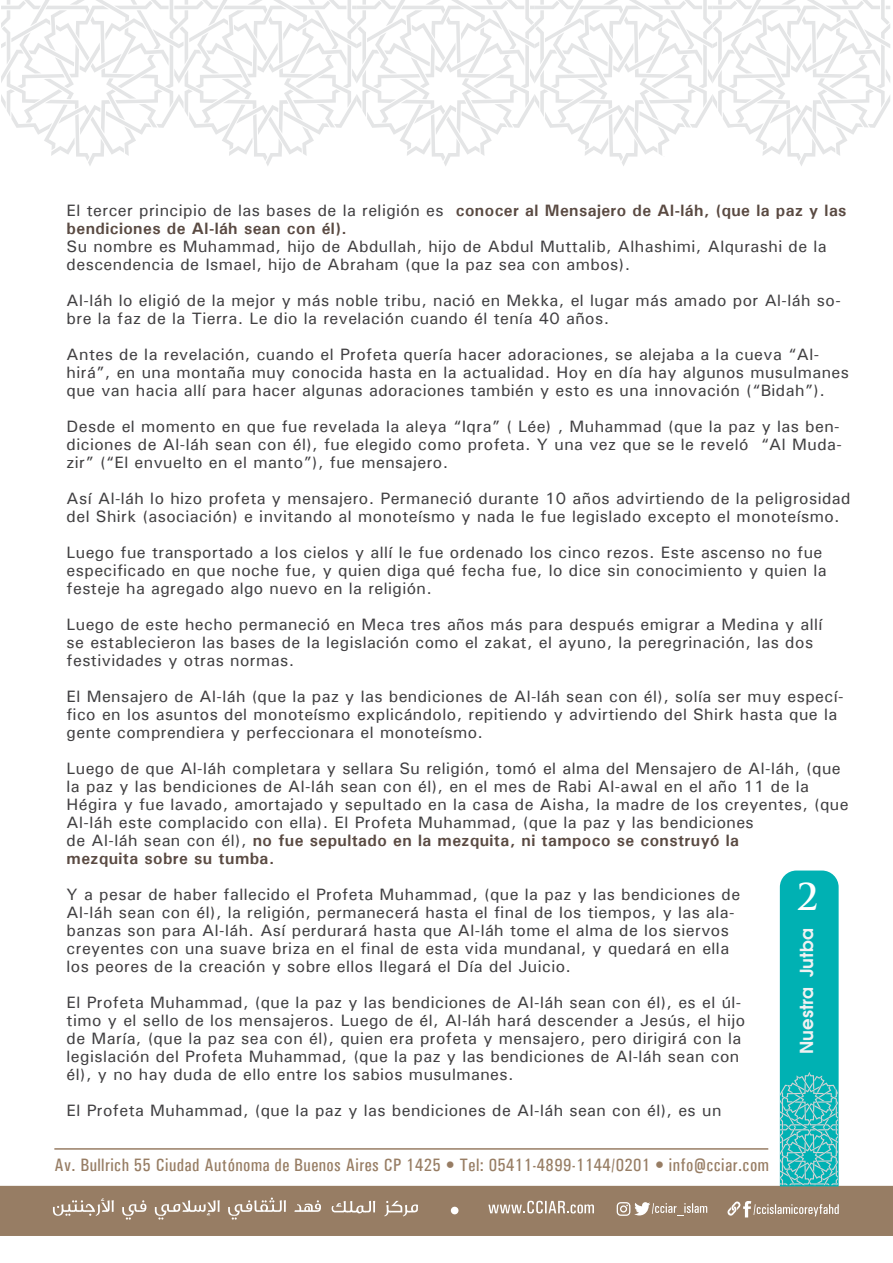
<style>
.page{position:relative;width:893px;height:1263px;background:#fff}
.page>*{position:absolute;margin:0;border:0;box-sizing:border-box;transform-origin:0 0}
.t1{font:700 36px "Trajan Pro";color:#fff}
.t2{font:500 condensed 18px "Univers";letter-spacing:.025em;color:#977d64}
.t3{font:600 18px "Avant Garde";color:#f1f1f2}
.t4{font:500 16.5px/18px "Univers";letter-spacing:.025em;color:#414042}
.t5{font:700 16.5px/18px "Univers";letter-spacing:.025em;color:#5a4a42}
.s1{font-weight:500;color:#414042}
.s2{font-weight:700;color:#5a4a42}
</style>
<div class="page">
<div style="left:0;top:1184px;width:893px;height:52px;background:#977d64"></div>
<svg style="left:1px;top:0;width:889px;height:166px"></svg>
<svg style="left:780px;top:870px;width:59px;height:316px;background:#19b5b7"></svg>
<div style="left:451px;top:1207px;width:7px;height:7px;background:#fff;border-radius:50%"></div>
<svg style="left:617px;top:1202px;width:90px;height:14px"></svg>
<svg style="left:727px;top:1201px;width:112px;height:16px;background:#af9b88"></svg>
<svg style="left:488px;top:1201px;width:106px;height:12px"></svg>
<svg style="left:332px;top:1201px;width:43px;height:12px"></svg>
<svg style="left:384px;top:1201px;width:34px;height:15px"></svg>
<svg style="left:53px;top:1198px;width:61px;height:18px"></svg>
<svg style="left:122px;top:1200px;width:24px;height:19px"></svg>
<svg style="left:155px;top:1200px;width:65px;height:19px"></svg>
<svg style="left:228px;top:1197px;width:58px;height:22px"></svg>
<svg style="left:294px;top:1200px;width:27px;height:12px"></svg>
<hr style="left:54px;top:1148px;width:714px;height:2px;background:#977d64">
<p class="t5" style="left:67px;top:201px;width:781px"><span class="s1">El tercer principio de las bases de la religión es</span> conocer al Mensajero de Al-láh, (que la paz y las bendiciones de Al-láh sean con él).</p>
<p class="t4" style="left:67px;top:237px;width:762px">Su nombre es Muhammad, hijo de Abdullah, hijo de Abdul Muttalib, Alhashimi, Alqurashi de la descendencia de Ismael, hijo de Abraham (que la paz sea con ambos).</p>
<p class="t4" style="left:67px;top:291px;width:776px">Al-láh lo eligió de la mejor y más noble tribu, nació en Mekka, el lugar más amado por Al-láh so&shy;bre la faz de la Tierra. Le dio la revelación cuando él tenía 40 años.</p>
<p class="t4" style="left:67px;top:345px;width:784px">Antes de la revelación, cuando el Profeta quería hacer adoraciones, se alejaba a la cueva “Al&shy;hirá”, en una montaña muy conocida hasta en la actualidad. Hoy en día hay algunos musulmanes que van hacia allí para hacer algunas adoraciones también y esto es una innovación (“Bidah”).</p>
<p class="t4" style="left:67px;top:417px;width:777px">Desde el momento en que fue revelada la aleya “Iqra” ( Lée) , Muhammad (que la paz y las ben&shy;diciones de Al-láh sean con él), fue elegido como profeta. Y una vez que se le reveló “Al Muda&shy;zir” (“El envuelto en el manto”), fue mensajero.</p>
<p class="t4" style="left:67px;top:489px;width:785px">Así Al-láh lo hizo profeta y mensajero. Permaneció durante 10 años advirtiendo de la peligrosidad del Shirk (asociación) e invitando al monoteísmo y nada le fue legislado excepto el monoteísmo.</p>
<p class="t4" style="left:67px;top:543px;width:762px">Luego fue transportado a los cielos y allí le fue ordenado los cinco rezos. Este ascenso no fue especificado en que noche fue, y quien diga qué fecha fue, lo dice sin conocimiento y quien la festeje ha agregado algo nuevo en la religión.</p>
<p class="t4" style="left:67px;top:615px;width:757px">Luego de este hecho permaneció en Meca tres años más para después emigrar a Medina y allí se establecieron las bases de la legislación como el zakat, el ayuno, la peregrinación, las dos festividades y otras normas.</p>
<p class="t4" style="left:67px;top:687px;width:778px">El Mensajero de Al-láh (que la paz y las bendiciones de Al-láh sean con él), solía ser muy especí&shy;fico en los asuntos del monoteísmo explicándolo, repitiendo y advirtiendo del Shirk hasta que la gente comprendiera y perfeccionara el monoteísmo.</p>
<p class="t4" style="left:67px;top:759px;width:783px">Luego de que Al-láh completara y sellara Su religión, tomó el alma del Mensajero de Al-láh, (que la paz y las bendiciones de Al-láh sean con él), en el mes de Rabi Al-awal en el año 11 de la Hégira y fue lavado, amortajado y sepultado en la casa de Aisha, la madre de los creyentes, (que Al-láh este complacido con ella). El Profeta Muhammad, (que la paz y las bendiciones<br>de Al-láh sean con él), <span class="s2">no fue sepultado en la mezquita, ni tampoco se construyó la<br>mezquita sobre su tumba.</span></p>
<p class="t4" style="left:67px;top:885px;width:675px">Y a pesar de haber fallecido el Profeta Muhammad, (que la paz y las bendiciones de Al-láh sean con él), la religión, permanecerá hasta el final de los tiempos, y las ala&shy;banzas son para Al-láh. Así perdurará hasta que Al-láh tome el alma de los siervos creyentes con una suave briza en el final de esta vida mundanal, y quedará en ella los peores de la creación y sobre ellos llegará el Día del Juicio.</p>
<p class="t4" style="left:67px;top:993px;width:680px">El Profeta Muhammad, (que la paz y las bendiciones de Al-láh sean con él), es el úl&shy;timo y el sello de los mensajeros. Luego de él, Al-láh hará descender a Jesús, el hijo de María, (que la paz sea con él), quien era profeta y mensajero, pero dirigirá con la legislación del Profeta Muhammad, (que la paz y las bendiciones de Al-láh sean con él), y no hay duda de ello entre los sabios musulmanes.</p>
<p class="t4" style="left:67px;top:1101px;width:656px">El Profeta Muhammad, (que la paz y las bendiciones de Al-láh sean con él), es un</p>
<h1 class="t1" style="left:796px;top:875px;width:23px">2</h1>
<p class="t3" style="left:794px;top:1054px;width:127px;rotate:-90deg">Nuestra Jutba</p>
<p class="t2" style="left:54px;top:1154px;width:716px">Av. Bullrich 55 Ciudad Autónoma de Buenos Aires CP 1425 • Tel: 05411-4899-1144/0201 • info@cciar.com</p>
</div>
